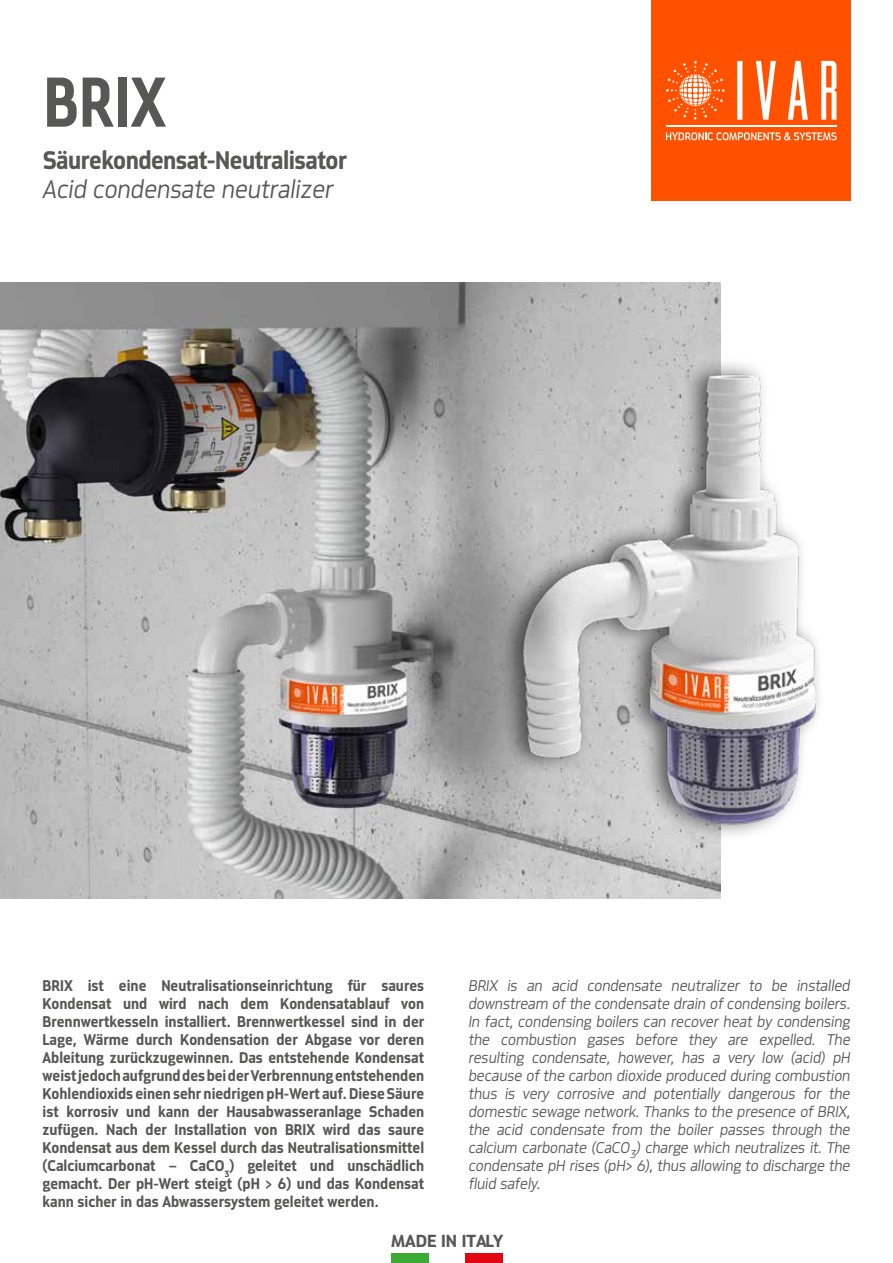
<style>
.page{position:relative;width:893px;height:1263px;background:#fff}
.page>*{position:absolute;margin:0;border:0;box-sizing:border-box;transform-origin:0 0}
.t1{font:700 75px "Metroflex Narrow";color:#575756}
.t2{font:700 27px "Metroflex Uni";letter-spacing:-.02em;color:#575756}
.t3{font:italic 300 27px "Metroflex Uni";color:#575756}
.t4{font:700 18.6px "Metroflex Uni";color:#575756;scale:1.08 1}
.t5{font:700 16.5px/18px "Metroflex Uni";color:#575756;text-align:justify}
.t6{font:italic 300 16.5px/18px "Metroflex Uni";color:#575756;text-align:justify}
</style>
<div class="page">
<div style="left:651px;top:0;width:200px;height:201px;background:#ff5100"></div>
<svg style="left:666px;top:61px;width:59px;height:59px"></svg>
<div style="left:737px;top:61px;width:5px;height:59px;background:#fff"></div>
<svg style="left:756px;top:61px;width:20px;height:59px"></svg>
<svg style="left:788px;top:61px;width:20px;height:59px"></svg>
<svg style="left:821px;top:61px;width:15px;height:59px"></svg>
<svg style="left:666px;top:132px;width:171px;height:8px"></svg>
<hr style="left:666px;top:125px;width:170px;height:2px;background:#fff">
<div style="left:391px;top:1253px;width:37px;height:10px;background:#3aaa35"></div>
<div style="left:466px;top:1253px;width:37px;height:10px;background:#e30613"></div>
<img style="left:0;top:282px;width:721px;height:617px">
<img style="left:493px;top:352px;width:326px;height:502px">
<h1 class="t1" style="left:43px;top:59px;width:124px">BRIX</h1>
<h2 class="t2" style="left:43px;top:144px;width:305px">Säurekondensat-Neutralisator</h2>
<h2 class="t3" style="left:43px;top:173px;width:292px">Acid condensate neutralizer</h2>
<p class="t5" style="left:43px;top:976px;width:383px">BRIX ist eine Neutralisationseinrichtung für saures Kondensat und wird nach dem Kondensatablauf von Brennwertkesseln installiert. Brennwertkessel sind in der Lage, Wärme durch Kondensation der Abgase vor deren Ableitung zurückzugewinnen. Das entstehende Kondensat weist jedoch aufgrund des bei der Verbrennung entstehenden Kohlendioxids einen sehr niedrigen pH-Wert auf. Diese Säure ist korrosiv und kann der Hausabwasseranlage Schaden zufügen. Nach der Installation von BRIX wird das saure Kondensat aus dem Kessel durch das Neutralisationsmittel (Calciumcarbonat – CaCO<sub>3</sub>) geleitet und unschädlich gemacht. Der pH-Wert steigt (pH &gt; 6) und das Kondensat kann sicher in das Abwassersystem geleitet werden.</p>
<p class="t6" style="left:469px;top:976px;width:383px">BRIX is an acid condensate neutralizer to be installed downstream of the condensate drain of condensing boilers.<br>In fact, condensing boilers can recover heat by condensing the combustion gases before they are expelled. The resulting condensate, however, has a very low (acid) pH because of the carbon dioxide produced during combustion thus is very corrosive and potentially dangerous for the domestic sewage network. Thanks to the presence of BRIX, the acid condensate from the boiler passes through the calcium carbonate (CaCO<sub>3</sub>) charge which neutralizes it. The condensate pH rises (pH&gt; 6), thus allowing to discharge the fluid safely.</p>
<p class="t4" style="left:391px;top:1230px;width:105px">MADE IN ITALY</p>
</div>
